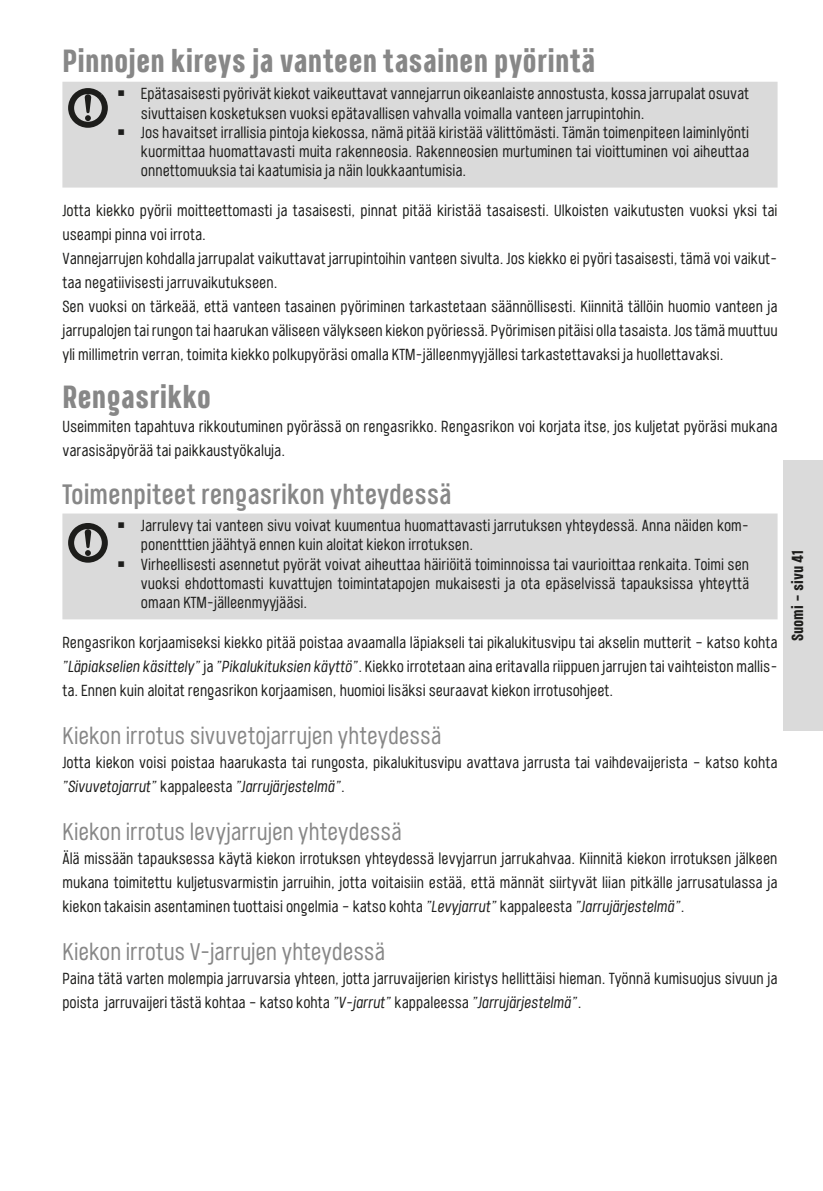
<style>
.page{position:relative;width:823px;height:1191px;background:#fff}
.page>*{position:absolute;margin:0;border:0;box-sizing:border-box;transform-origin:0 0}
.t1{font:700 32px "Port Condensed";color:#878787}
.t2{font:500 28px "Port Condensed";color:#878787}
.t3{font:24px "Port Condensed";color:#878787}
.t4{font:16px/24px "Port Condensed";color:#1d1d1b}
.t5{font:700 16px "Port Condensed";color:#1d1d1b}
.s1{font-style:italic}
</style>
<div class="page">
<div style="left:782px;top:460px;width:40px;height:271px;background:#dadada"></div>
<div style="left:62px;top:82px;width:715px;height:106px;background:#dadada"></div>
<svg style="left:64px;top:85px;width:47px;height:46px;background:#989897"></svg>
<div style="left:62px;top:513px;width:715px;height:106px;background:#dadada"></div>
<svg style="left:64px;top:520px;width:47px;height:46px;background:#989897"></svg>
<h1 class="t1" style="left:62px;top:40px;width:534px">Pinnojen kireys ja vanteen tasainen pyörintä</h1>
<p class="t4" style="left:118px;top:82px;width:632px">￭ Epätasaisesti pyörivät kiekot vaikeuttavat vannejarrun oikeanlaiste annostusta, kossa jarrupalat osuvat</p>
<p class="t4" style="left:141px;top:101px;width:505px">sivuttaisen kosketuksen vuoksi epätavallisen vahvalla voimalla vanteen jarrupintohin.</p>
<p class="t4" style="left:118px;top:120px;width:632px">￭ Jos havaitset irrallisia pintoja kiekossa, nämä pitää kiristää välittömästi. Tämän toimenpiteen laiminlyönti</p>
<p class="t4" style="left:141px;top:139px;width:609px">kuormittaa huomattavasti muita rakenneosia. Rakenneosien murtuminen tai vioittuminen voi aiheuttaa</p>
<p class="t4" style="left:141px;top:158px;width:327px">onnettomuuksia tai kaatumisia ja näin loukkaantumisia.</p>
<p class="t4" style="left:62px;top:198px;width:716px">Jotta kiekko pyörii moitteettomasti ja tasaisesti, pinnat pitää kiristää tasaisesti. Ulkoisten vaikutusten vuoksi yksi tai useampi pinna voi irrota.<br>Vannejarrujen kohdalla jarrupalat vaikuttavat jarrupintoihin vanteen sivulta. Jos kiekko ei pyöri tasaisesti, tämä voi vaikut&shy;taa negatiivisesti jarruvaikutukseen.<br>Sen vuoksi on tärkeää, että vanteen tasainen pyöriminen tarkastetaan säännöllisesti. Kiinnitä tällöin huomio vanteen ja jarrupalojen tai rungon tai haarukan väliseen välykseen kiekon pyöriessä. Pyörimisen pitäisi olla tasaista. Jos tämä muuttuu yli millimetrin verran, toimita kiekko polkupyöräsi omalla KTM-jälleenmyyjällesi tarkastettavaksi ja huollettavaksi.</p>
<h1 class="t1" style="left:62px;top:376px;width:150px">Rengasrikko</h1>
<p class="t4" style="left:62px;top:414px;width:716px">Useimmiten tapahtuva rikkoutuminen pyörässä on rengasrikko. Rengasrikon voi korjata itse, jos kuljetat pyöräsi mukana varasisäpyörää tai paikkaustyökaluja.</p>
<h2 class="t2" style="left:62px;top:476px;width:390px">Toimenpiteet rengasrikon yhteydessä</h2>
<p class="t4" style="left:118px;top:513px;width:632px">￭ Jarrulevy tai vanteen sivu voivat kuumentua huomattavasti jarrutuksen yhteydessä. Anna näiden kom-</p>
<p class="t4" style="left:141px;top:532px;width:333px">ponentttien jäähtyä ennen kuin aloitat kiekon irrotuksen.</p>
<p class="t4" style="left:118px;top:552px;width:632px">￭ Virheellisesti asennetut pyörät voivat aiheuttaa häiriöitä toiminnoissa tai vaurioittaa renkaita. Toimi sen</p>
<p class="t4" style="left:141px;top:571px;width:609px">vuoksi ehdottomasti kuvattujen toimintatapojen mukaisesti ja ota epäselvissä tapauksissa yhteyttä</p>
<p class="t4" style="left:141px;top:590px;width:168px">omaan KTM-jälleenmyyjääsi.</p>
<p class="t4" style="left:62px;top:630px;width:716px;text-align:justify">Rengasrikon korjaamiseksi kiekko pitää poistaa avaamalla läpiakseli tai pikalukitusvipu tai akselin mutterit – katso kohta <span class="s1">”Läpiakselien käsittely”</span> ja <span class="s1">”Pikalukituksien käyttö”</span>. Kiekko irrotetaan aina eritavalla riippuen jarrujen tai vaihteiston mallis&shy;ta. Ennen kuin aloitat rengasrikon korjaamisen, huomioi lisäksi seuraavat kiekon irrotusohjeet.</p>
<h3 class="t3" style="left:62px;top:720px;width:380px">Kiekon irrotus sivuvetojarrujen yhteydessä</h3>
<p class="t4" style="left:62px;top:750px;width:716px">Jotta kiekon voisi poistaa haarukasta tai rungosta, pikalukitusvipu avattava jarrusta tai vaihdevaijerista – katso kohta <span class="s1">”Sivuvetojarrut”</span> kappaleesta <span class="s1">”Jarrujärjestelmä”</span>.</p>
<h3 class="t3" style="left:62px;top:816px;width:341px">Kiekon irrotus levyjarrujen yhteydessä</h3>
<p class="t4" style="left:62px;top:846px;width:716px;text-align:justify">Älä missään tapauksessa käytä kiekon irrotuksen yhteydessä levyjarrun jarrukahvaa. Kiinnitä kiekon irrotuksen jälkeen mukana toimitettu kuljetusvarmistin jarruihin, jotta voitaisiin estää, että männät siirtyvät liian pitkälle jarrusatulassa ja kiekon takaisin asentaminen tuottaisi ongelmia – katso kohta <span class="s1">”Levyjarrut”</span> kappaleesta <span class="s1">”Jarrujärjestelmä”</span>.</p>
<h3 class="t3" style="left:62px;top:936px;width:324px">Kiekon irrotus V-jarrujen yhteydessä</h3>
<p class="t4" style="left:62px;top:966px;width:716px">Paina tätä varten molempia jarruvarsia yhteen, jotta jarruvaijerien kiristys hellittäisi hieman. Työnnä kumisuojus sivuun ja poista jarruvaijeri tästä kohtaa – katso kohta <span class="s1">”V-jarrut”</span> kappaleessa <span class="s1">”Jarrujärjestelmä”</span>.</p>
<p class="t5" style="left:786px;top:641px;width:92px;rotate:-90deg">Suomi – sivu 41</p>
</div>
